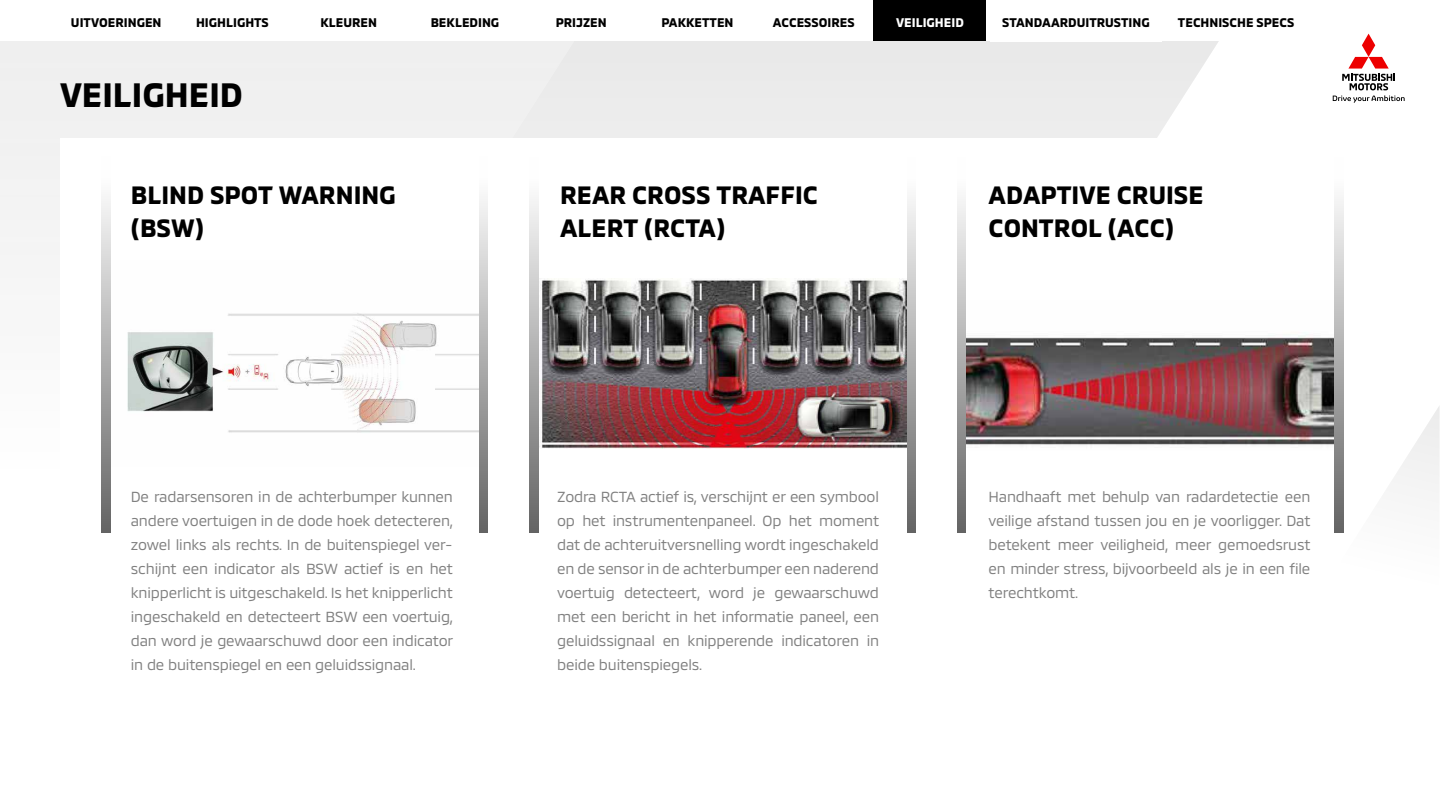
<style>
.page{position:relative;width:1440px;height:810px;background:#fff}
.page>*{position:absolute;margin:0;border:0;box-sizing:border-box;transform-origin:0 0}
.t1{font:700 34.42px "MMCOFFICE";color:#000}
.t2{font:700 25.5px/33px "MMCOFFICE";color:#000}
.t3{font:15px/24px "MMC";letter-spacing:-.01em;color:#808080;text-align:justify}
.t4{font:700 12.75px "MMCOFFICE";color:#000}
.t5{font:700 12.75px "MMCOFFICE";color:#fff}
</style>
<div class="page">
<div style="left:601px;top:40px;width:618px;height:98px;background:#ebebeb"></div>
<div style="left:0;top:41px;width:601px;height:214px;background:#f0f0f0"></div>
<div style="left:60px;top:139px;width:1309px;height:561px;background:#fff"></div>
<svg style="left:1333px;top:34px;width:72px;height:69px"></svg>
<svg style="left:1392px;top:406px;width:48px;height:87px;fill:#f4f4f4"></svg>
<div style="left:874px;top:0;width:112px;height:40px;background:#000"></div>
<div style="left:990px;top:0;width:172px;height:41px;background:#fff"></div>
<svg style="left:102px;top:199px;width:386px;height:333px;background:#b0b0b0"></svg>
<div style="left:529px;top:157px;width:387px;height:376px;background:linear-gradient(to bottom,#fff,#646464)"></div>
<div style="left:957px;top:157px;width:387px;height:376px;background:linear-gradient(to bottom,#fff,#646464)"></div>
<div style="left:111px;top:150px;width:367px;height:537px;background:#fff"></div>
<div style="left:539px;top:150px;width:367px;height:537px;background:#fff"></div>
<div style="left:967px;top:150px;width:367px;height:537px;background:#fff"></div>
<img style="left:127px;top:313px;width:351px;height:120px">
<img style="left:539px;top:279px;width:367px;height:170px">
<img style="left:967px;top:334px;width:367px;height:111px">
<p class="t4" style="left:71px;top:12px;width:92px">UITVOERINGEN</p>
<p class="t4" style="left:196px;top:12px;width:74px">HIGHLIGHTS</p>
<p class="t4" style="left:320px;top:12px;width:58px">KLEUREN</p>
<p class="t4" style="left:431px;top:12px;width:70px">BEKLEDING</p>
<p class="t4" style="left:556px;top:12px;width:52px">PRIJZEN</p>
<p class="t4" style="left:661px;top:12px;width:74px">PAKKETTEN</p>
<p class="t4" style="left:773px;top:12px;width:83px">ACCESSOIRES</p>
<p class="t5" style="left:896px;top:12px;width:69px">VEILIGHEID</p>
<p class="t4" style="left:1002px;top:12px;width:149px">STANDAARDUITRUSTING</p>
<p class="t4" style="left:1178px;top:12px;width:118px">TECHNISCHE SPECS</p>
<h1 class="t1" style="left:60px;top:68px;width:184px">VEILIGHEID</h1>
<h2 class="t2" style="left:131px;top:176px;width:267px">BLIND SPOT WARNING (BSW)</h2>
<h2 class="t2" style="left:560px;top:176px;width:260px">REAR CROSS TRAFFIC<br>ALERT (RCTA)</h2>
<h2 class="t2" style="left:989px;top:176px;width:217px">ADAPTIVE CRUISE<br>CONTROL (ACC)</h2>
<p class="t3" style="left:131px;top:483px;width:324px">De radarsensoren in de achterbumper kunnen andere voertuigen in de dode hoek detecteren, zowel links als rechts. In de buitenspiegel ver&shy;schijnt een indicator als BSW actief is en het knipperlicht is uitgeschakeld. Is het knipperlicht ingeschakeld en detecteert BSW een voertuig, dan word je gewaarschuwd door een indicator in de buitenspiegel en een geluidssignaal.</p>
<p class="t3" style="left:557px;top:483px;width:324px">Zodra RCTA actief is, verschijnt er een symbool op het instrumentenpaneel. Op het moment dat de achteruitversnelling wordt ingeschakeld en de sensor in de achterbumper een naderend voertuig detecteert, word je gewaarschuwd met een bericht in het informatie paneel, een geluidssignaal en knipperende indicatoren in beide buitenspiegels.</p>
<p class="t3" style="left:989px;top:483px;width:324px">Handhaaft met behulp van radardetectie een veilige afstand tussen jou en je voorligger. Dat betekent meer veiligheid, meer gemoedsrust en minder stress, bijvoorbeeld als je in een file terechtkomt.</p>
</div>
